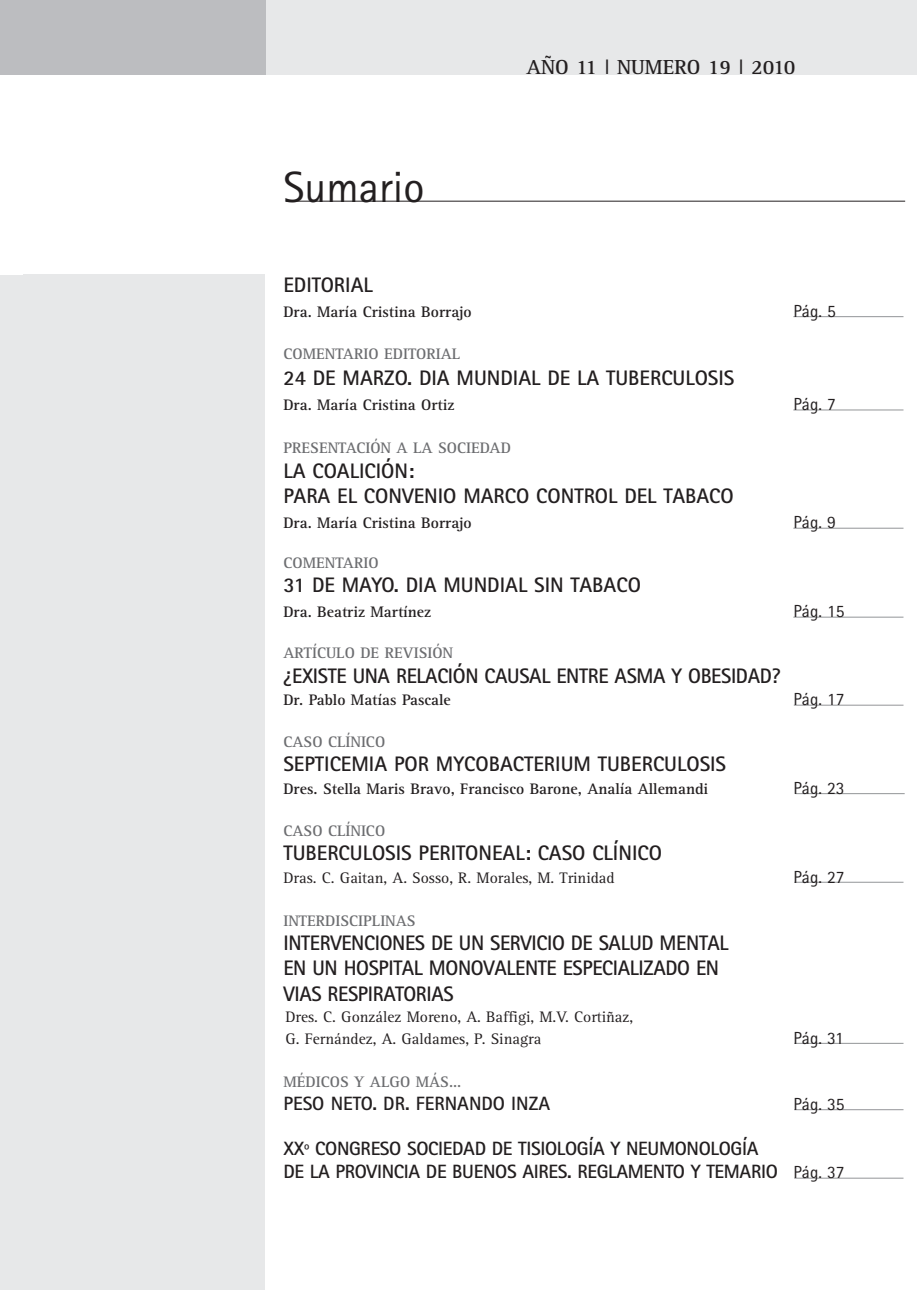
<style>
.page{position:relative;width:917px;height:1290px;background:#fff}
.page>*{position:absolute;margin:0;border:0;box-sizing:border-box;transform-origin:0 0}
.t1{font:43.75px "Rotis Sans Serif";color:#231f20}
.t2{font:700 21px/25.2px "Rotis Sans Serif";color:#231f20}
.t3{font:700 21px "Rotis Serif";color:#231f20}
.t4{font:700 19.25px/23.1px "Rotis Sans Serif";letter-spacing:-.015em;color:#231f20}
.t5{font:17.5px "Rotis Sans Serif";color:#231f20}
.t6{font:700 15.75px "Rotis Serif";color:#231f20}
.t7{font:700 15.75px "Rotis Serif";color:#6c6d70}
.t8{font:15.75px/21.2px "Rotis Serif";color:#231f20}
.s1{font-family:"Rotis Sans Serif";font-weight:400}
.s2{font-weight:400;font-size:17.5px}
</style>
<div class="page">
<hr style="left:793px;top:617px;width:111px;height:1px;background:#939598">
<hr style="left:793px;top:528px;width:111px;height:1px;background:#939598">
<hr style="left:793px;top:409px;width:111px;height:1px;background:#939598">
<hr style="left:793px;top:316px;width:111px;height:1px;background:#939598">
<hr style="left:794px;top:705px;width:110px;height:1px;background:#939598">
<hr style="left:794px;top:882px;width:110px;height:1px;background:#939598">
<hr style="left:794px;top:1043px;width:110px;height:1px;background:#939598">
<hr style="left:794px;top:1109px;width:110px;height:1px;background:#939598">
<hr style="left:794px;top:1178px;width:110px;height:1px;background:#939598">
<hr style="left:795px;top:793px;width:110px;height:1px;background:#939598">
<hr style="left:286px;top:201px;width:619px;height:1px;background:#231f20">
<div style="left:27px;top:0;width:890px;height:74px;background:#e7e8e9"></div>
<div style="left:25px;top:0;width:241px;height:74px;background:#bcbdc0"></div>
<div style="left:0;top:0;width:25px;height:74px;background:#bcbdc0"></div>
<div style="left:24px;top:275px;width:241px;height:1015px;background:#e7e8e9"></div>
<div style="left:0;top:275px;width:28px;height:1015px;background:#e7e8e9"></div>
<h1 class="t1" style="left:283px;top:171px;width:142px">Sumario</h1>
<p class="t3" style="left:526px;top:60px;width:270px">AÑO 11 <span class="s1">I</span> NUMERO 19 <span class="s1">I</span> 2010</p>
<p class="t2" style="left:283px;top:274px;width:91px">EDITORIAL</p>
<p class="t6" style="left:283px;top:306px;width:190px">Dra. María Cristina Borrajo</p>
<p class="t5" style="left:794px;top:305px;width:44px">Pág. 5</p>
<p class="t7" style="left:283px;top:349px;width:178px">COMENTARIO EDITORIAL</p>
<p class="t2" style="left:283px;top:367px;width:453px">24 DE MARZO. DIA MUNDIAL DE LA TUBERCULOSIS</p>
<p class="t6" style="left:283px;top:399px;width:173px">Dra. María Cristina Ortiz</p>
<p class="t5" style="left:794px;top:398px;width:44px">Pág. 7</p>
<p class="t7" style="left:283px;top:442px;width:229px">PRESENTACIÓN A LA SOCIEDAD</p>
<p class="t2" style="left:283px;top:460px;width:452px">LA COALICIÓN:<br>PARA EL CONVENIO MARCO CONTROL DEL TABACO</p>
<p class="t6" style="left:283px;top:518px;width:190px">Dra. María Cristina Borrajo</p>
<p class="t5" style="left:794px;top:516px;width:44px">Pág. 9</p>
<p class="t7" style="left:283px;top:558px;width:97px">COMENTARIO</p>
<p class="t2" style="left:283px;top:574px;width:359px">31 DE MAYO. DIA MUNDIAL SIN TABACO</p>
<p class="t6" style="left:283px;top:606px;width:149px">Dra. Beatriz Martínez</p>
<p class="t5" style="left:794px;top:605px;width:52px">Pág. 15</p>
<p class="t7" style="left:283px;top:648px;width:171px">ARTÍCULO DE REVISIÓN</p>
<p class="t2" style="left:283px;top:665px;width:499px">¿EXISTE UNA RELACIÓN CAUSAL ENTRE ASMA Y OBESIDAD?</p>
<p class="t6" style="left:283px;top:695px;width:169px">Dr. Pablo Matías Pascale</p>
<p class="t5" style="left:794px;top:693px;width:52px">Pág. 17</p>
<p class="t7" style="left:283px;top:736px;width:103px">CASO CLÍNICO</p>
<p class="t2" style="left:283px;top:753px;width:444px">SEPTICEMIA POR MYCOBACTERIUM TUBERCULOSIS</p>
<p class="t6" style="left:283px;top:783px;width:426px">Dres. Stella Maris Bravo, Francisco Barone, Analía Allemandi</p>
<p class="t5" style="left:794px;top:782px;width:52px">Pág. 23</p>
<p class="t7" style="left:283px;top:825px;width:103px">CASO CLÍNICO</p>
<p class="t2" style="left:283px;top:842px;width:380px">TUBERCULOSIS PERITONEAL: CASO CLÍNICO</p>
<p class="t8" style="left:283px;top:868px;width:333px">Dras. C. Gaitan, A. Sosso, R. Morales, M. Trinidad</p>
<p class="t5" style="left:794px;top:870px;width:52px">Pág. 27</p>
<p class="t7" style="left:283px;top:915px;width:134px">INTERDISCIPLINAS</p>
<p class="t2" style="left:283px;top:932px;width:447px">INTERVENCIONES DE UN SERVICIO DE SALUD MENTAL<br>EN UN HOSPITAL MONOVALENTE ESPECIALIZADO EN<br>VIAS RESPIRATORIAS</p>
<p class="t8" style="left:285px;top:1008px;width:350px">Dres. C. González Moreno, A. Baffigi, M.V. Cortiñaz,<br>G. Fernández, A. Galdames, P. Sinagra</p>
<p class="t5" style="left:794px;top:1031px;width:52px">Pág. 31</p>
<p class="t7" style="left:283px;top:1076px;width:179px">MÉDICOS Y ALGO MÁS...</p>
<p class="t4" style="left:283px;top:1094px;width:268px">PESO NETO. DR. FERNANDO INZA</p>
<p class="t5" style="left:794px;top:1098px;width:52px">Pág. 35</p>
<p class="t4" style="left:283px;top:1139px;width:563px">XXº CONGRESO SOCIEDAD DE TISIOLOGÍA Y NEUMONOLOGÍA<br>DE LA PROVINCIA DE BUENOS AIRES. REGLAMENTO Y TEMARIO <span class="s2">Pág. 37</span></p>
</div>
